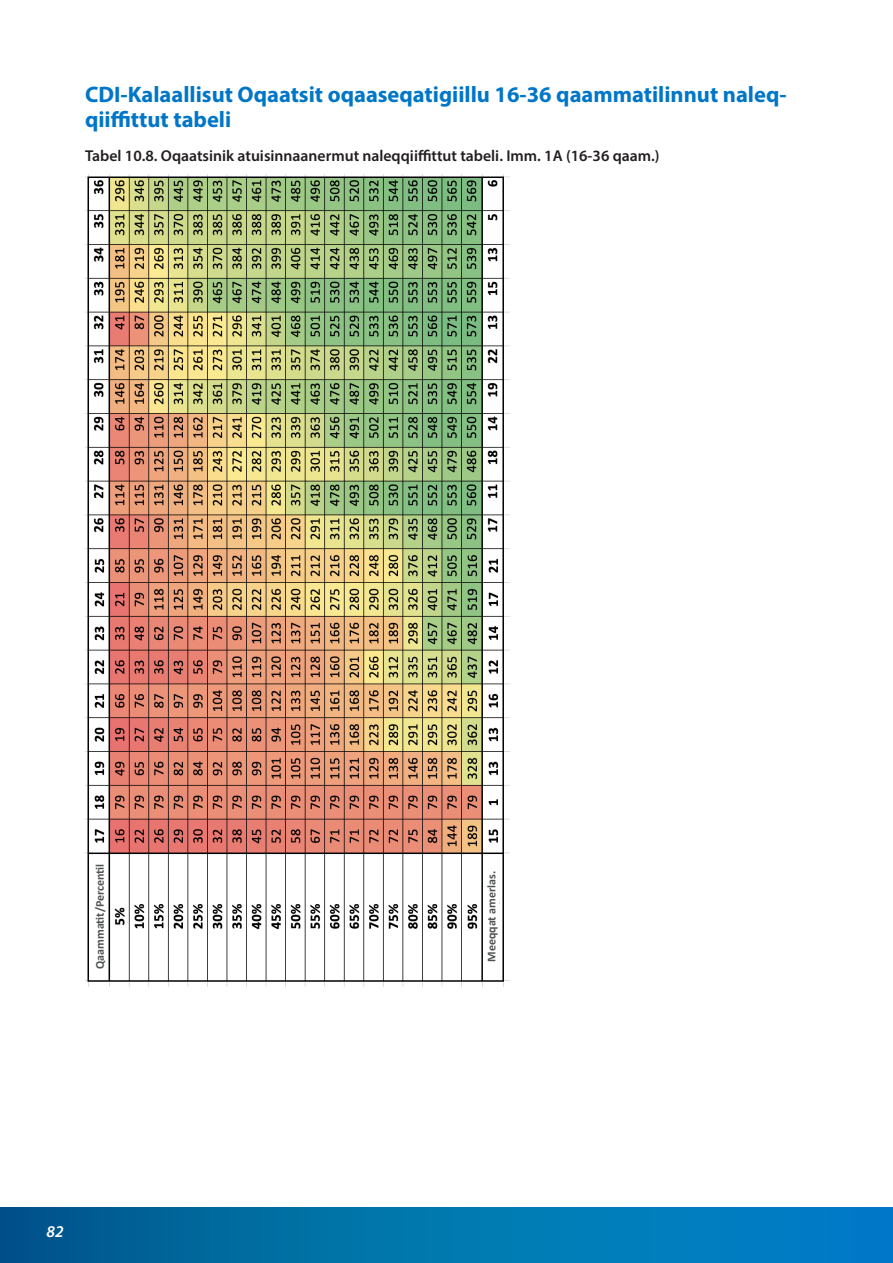
<style>
.page{position:relative;width:893px;height:1263px;background:#fff}
.page>*{position:absolute;margin:0;border:0;box-sizing:border-box;transform-origin:0 0}
.Rubrik{font:700 22.5px/25.5px "Myriad Pro";color:#0076c8}
.t1{font:italic 600 16.5px "Myriad Pro";color:#fff}
.Broedtekst{font:600 15.75px "Myriad Pro";color:#231f20}
.Tabeltekst{font:700 12px "Calibri";color:#505354}
</style>
<div class="page">
<svg style="left:0;top:1208px;width:893px;height:55px;background:#0071ad"></svg>
<img style="left:85px;top:174px;width:424px;height:812px">
<div style="left:92px;top:856px;width:15px;height:121px;background:#fff"></div>
<div style="left:483px;top:856px;width:16px;height:121px;background:#fff"></div>
<p class="Rubrik" style="left:85px;top:81px;width:703px">CDI-Kalaallisut Oqaatsit oqaaseqatigiillu 16-36 qaammatilinnut naleq&shy;qiiffittut tabeli</p>
<p class="Broedtekst" style="left:85px;top:146px;width:576px">Tabel 10.8. Oqaatsinik atuisinnaanermut naleqqiiffittut tabeli. Imm. 1A (16-36 qaam.)</p>
<p class="Tabeltekst" style="left:92px;top:969px;width:107px;rotate:-90deg">Qaammatit/Percentil</p>
<p class="Tabeltekst" style="left:484px;top:962px;width:92px;rotate:-90deg">Meeqqat amerlas.</p>
<p class="t1" style="left:47px;top:1222px;width:19px">82</p>
</div>
